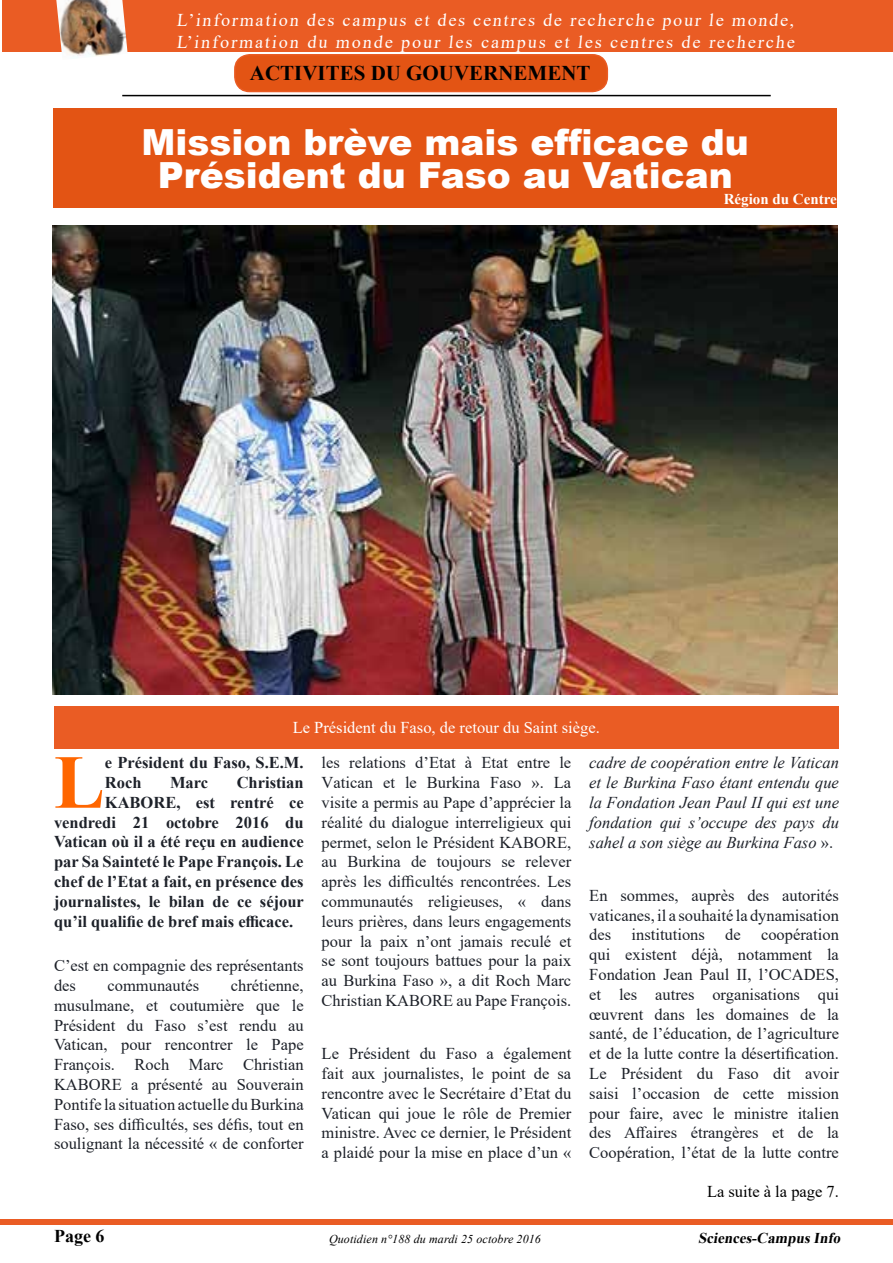
<style>
.page{position:relative;width:893px;height:1263px;background:#fff}
.page>*{position:absolute;margin:0;border:0;box-sizing:border-box;transform-origin:0 0}
.t1{font:700 76.35px "Times New Roman";color:#f60}
.t2{font:900 36px/33px "Arial";color:#fff;text-align:center}
.t3{font:700 21px "Times New Roman";color:#000}
.t4{font:18px/21.6px "Times New Roman";letter-spacing:.105em;color:#fff}
.t5{font:700 18px "Times New Roman";color:#000}
.t6{font:16.5px/19.8px "Times New Roman";color:#1d2129;text-align:justify}
.t7{font:700 16.5px/19.8px "Times New Roman";color:#1d2129}
.t8{font:italic 16.5px/19.8px "Times New Roman";color:#1d2129;text-align:justify}
.t9{font:16.5px "Times New Roman";color:#fff}
.t10{font:16.5px "Times New Roman";color:#000}
.t11{font:italic 700 15px "Times New Roman";color:#000}
.t12{font:700 15px "Times New Roman";color:#fff}
.t13{font:italic 12px "Times New Roman";letter-spacing:.01em;color:#000}
.s1{font-style:normal}
</style>
<div class="page">
<div style="left:1px;top:1219px;width:892px;height:6px;background:#ea5c24"></div>
<hr style="left:122px;top:95px;width:649px;height:1px;background:#000">
<div style="left:2px;top:0;width:891px;height:51px;background:#ea5c24"></div>
<img style="left:56px;top:0;width:72px;height:58px">
<div style="left:235px;top:55px;width:372px;height:37px;background:#e35414;border-radius:15px"></div>
<div style="left:234px;top:54px;width:374px;height:38px;border:2px solid #ea5c24;border-radius:15px"></div>
<div style="left:54px;top:108px;width:783px;height:100px;background:#e35414"></div>
<img style="left:53px;top:225px;width:785px;height:470px">
<div style="left:54px;top:706px;width:785px;height:42px;background:#ea5c24"></div>
<p class="t4" style="left:176px;top:9px;width:622px">L’information des campus et des centres de recherche pour le monde,<br>L’information du monde pour les campus et les centres de recherche</p>
<p class="t3" style="left:250px;top:58px;width:342px">ACTIVITES DU GOUVERNEMENT</p>
<h2 class="t2" style="left:142px;top:124px;width:609px">Mission brève mais efficace du<br>Président du Faso au Vatican</h2>
<p class="t12" style="left:724px;top:188px;width:115px">Région du Centre</p>
<p class="t9" style="left:293px;top:716px;width:309px">Le Président du Faso, de retour du Saint siège.</p>
<h1 class="t1" style="left:54px;top:727px;width:52px">L</h1>
<p class="t7" style="left:105px;top:752px;width:200px">e Président du Faso, S.E.M.<br>Roch</p>
<p class="t7" style="left:170px;top:772px;width:40px">Marc</p>
<p class="t7" style="left:237px;top:772px;width:68px">Christian</p>
<p class="t7" style="left:105px;top:792px;width:200px">KABORE, est rentré ce</p>
<p class="t7" style="left:54px;top:812px;width:251px">vendredi 21 octobre 2016 du</p>
<p class="t7" style="left:54px;top:831px;width:251px">Vatican où il a été reçu en audience</p>
<p class="t7" style="left:54px;top:851px;width:251px">par Sa Sainteté le Pape François. Le</p>
<p class="t7" style="left:54px;top:871px;width:251px">chef de l’Etat a fait, en présence des</p>
<p class="t7" style="left:54px;top:891px;width:251px">journalistes, le bilan de ce séjour</p>
<p class="t7" style="left:54px;top:911px;width:241px">qu’il qualifie de bref mais efficace.</p>
<p class="t6" style="left:54px;top:955px;width:251px">C’est en compagnie des représentants des</p>
<p class="t6" style="left:54px;top:975px;width:251px;text-indent:177px">chrétienne, musulmane, et coutumière que le Président du Faso s’est rendu au Vatican, pour rencontrer le Pape François. Roch Marc Christian KABORE a présenté au Souverain Pontife la situation actuelle du Burkina Faso, ses difficultés, ses défis, tout en soulignant la nécessité « de conforter</p>
<p class="t6" style="left:108px;top:975px;width:93px">communautés</p>
<p class="t6" style="left:322px;top:752px;width:251px">les relations d’Etat à Etat entre le Vatican et le Burkina Faso ». La visite a permis au Pape d’apprécier la réalité du dialogue interreligieux qui permet, selon le Président KABORE, au Burkina de toujours se relever après les difficultés rencontrées. Les communautés religieuses, « dans leurs prières, dans leurs engagements pour la paix n’ont jamais reculé et se sont toujours battues pour la paix au Burkina Faso », a dit Roch Marc Christian KABORE au Pape François.</p>
<p class="t6" style="left:322px;top:1043px;width:251px">Le Président du Faso a également fait aux journalistes, le point de sa rencontre avec le Secrétaire d’Etat du Vatican qui joue le rôle de Premier ministre. Avec ce dernier, le Président a plaidé pour la mise en place d’un «</p>
<p class="t8" style="left:589px;top:752px;width:251px">cadre de coopération entre le Vatican et le Burkina Faso étant entendu que la Fondation Jean Paul II qui est une fondation qui s’occupe des pays du sahel a son siège au Burkina Faso <span class="s1">».</span></p>
<p class="t6" style="left:589px;top:885px;width:251px">En sommes, auprès des autorités vaticanes, il a souhaité la dynamisation des institutions de coopération qui existent déjà, notamment la Fondation Jean Paul II, l’OCADES, et les autres organisations qui œuvrent dans les domaines de la santé, de l’éducation, de l’agriculture et de la lutte contre la désertification.<br>Le Président du Faso dit avoir saisi l’occasion de cette mission pour faire, avec le ministre italien des Affaires étrangères et de la Coopération, l’état de la lutte contre</p>
<p class="t10" style="left:707px;top:1180px;width:133px">La suite à la page 7.</p>
<p class="t5" style="left:54px;top:1223px;width:52px">Page 6</p>
<p class="t13" style="left:329px;top:1231px;width:213px">Quotidien n°188 du mardi 25 octobre 2016</p>
<p class="t11" style="left:698px;top:1227px;width:147px">Sciences-CampusInfo</p>
</div>
